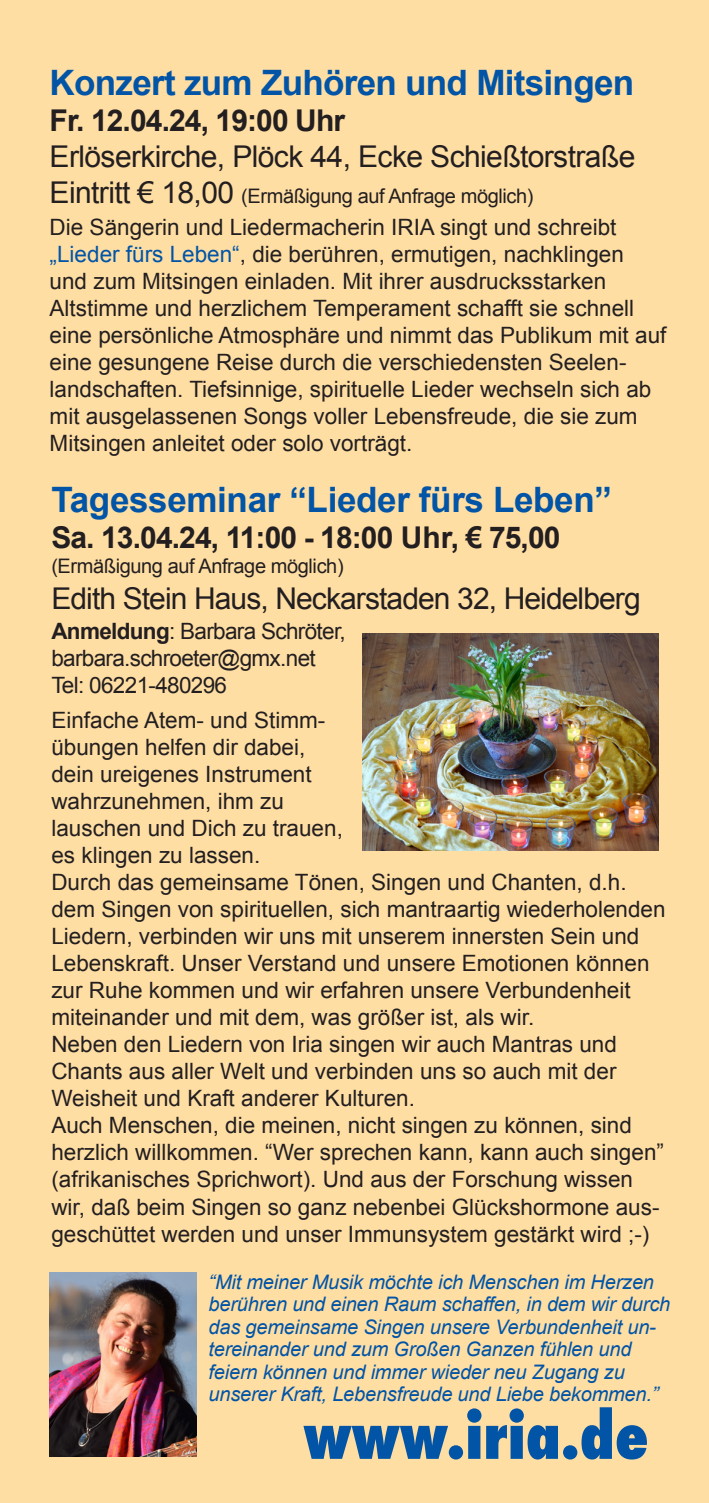
<style>
.page{position:relative;width:709px;height:1503px;background:#fff}
.page>*{position:absolute;margin:0;border:0;box-sizing:border-box;transform-origin:0 0}
.t1{font:800 condensed 62.5px "Futura";color:#0154a6}
.t2{font:700 35px "Arial";letter-spacing:-.02em;color:#0154a6}
.t3{font:30px "Arial";letter-spacing:-.02em;color:#231f20}
.t4{font:700 30px "Arial";letter-spacing:-.03em;color:#231f20}
.t5{font:22.5px/27px "Arial";color:#231f20}
.t6{font:22.5px/27px "Arial";letter-spacing:-.03em;color:#231f20}
.t7{font:italic 20px/22.5px "Arial";letter-spacing:-.01em;color:#0154a6}
.t8{font:20px "Arial";letter-spacing:-.02em;color:#231f20}
.s1{font-size:30px}
.s2{color:#0154a6}
.s3{font-weight:700}
</style>
<div class="page">
<div style="left:0;top:0;width:709px;height:1502px;background:#ffdea4"></div>
<img style="left:50px;top:1272px;width:146px;height:184px">
<img style="left:362px;top:634px;width:296px;height:216px">
<h2 class="t2" style="left:50px;top:59px;width:586px">Konzert zum Zuhören und Mitsingen</h2>
<h3 class="t4" style="left:50px;top:100px;width:297px">Fr. 12.04.24, 19:00 Uhr</h3>
<h3 class="t3" style="left:50px;top:136px;width:587px">Erlöserkirche, Plöck 44, Ecke Schießtorstraße</h3>
<p class="t8" style="left:50px;top:182px;width:485px"><span class="s1">Eintritt € 18,00</span> (Ermäßigung auf Anfrage möglich)</p>
<p class="t5" style="left:50px;top:214px;width:618px">Die Sängerin und Liedermacherin IRIA singt und schreibt <span class="s2">„Lieder fürs Leben“</span>, die berühren, ermutigen, nachklingen und zum Mitsingen einladen. Mit ihrer ausdrucksstarken Altstimme und herzlichem Temperament schafft sie schnell eine persönliche Atmosphäre und nimmt das Publikum mit auf eine gesungene Reise durch die verschiedensten Seelen&shy;landschaften. Tiefsinnige, spirituelle Lieder wechseln sich ab mit ausgelassenen Songs voller Lebensfreude, die sie zum Mitsingen anleitet oder solo vorträgt.</p>
<h2 class="t2" style="left:51px;top:477px;width:562px">Tagesseminar “Lieder fürs Leben”</h2>
<h3 class="t4" style="left:51px;top:518px;width:510px">Sa. 13.04.24, 11:00 - 18:00 Uhr, € 75,00</h3>
<p class="t8" style="left:51px;top:553px;width:294px">(Ermäßigung auf Anfrage möglich)</p>
<h3 class="t3" style="left:51px;top:579px;width:591px">Edith Stein Haus, Neckarstaden 32, Heidelberg</h3>
<p class="t6" style="left:51px;top:618px;width:296px"><span class="s3">Anmeldung</span>: Barbara Schröter, barbara.schroeter@gmx.net<br>Tel: 06221-480296</p>
<p class="t5" style="left:51px;top:707px;width:616px">Einfache Atem- und Stimm-<br>übungen helfen dir dabei,<br>dein ureigenes Instrument<br>wahrzunehmen, ihm zu<br>lauschen und Dich zu trauen,<br>es klingen zu lassen.<br>Durch das gemeinsame Tönen, Singen und Chanten, d.h. dem Singen von spirituellen, sich mantraartig wiederholenden Liedern, verbinden wir uns mit unserem innersten Sein und Lebenskraft. Unser Verstand und unsere Emotionen können zur Ruhe kommen und wir erfahren unsere Verbundenheit miteinander und mit dem, was größer ist, als wir.<br>Neben den Liedern von Iria singen wir auch Mantras und Chants aus aller Welt und verbinden uns so auch mit der Weisheit und Kraft anderer Kulturen.<br>Auch Menschen, die meinen, nicht singen zu können, sind herzlich willkommen. “Wer sprechen kann, kann auch singen” (afrikanisches Sprichwort). Und aus der Forschung wissen wir, daß beim Singen so ganz nebenbei Glückshormone aus&shy;geschüttet werden und unser Immunsystem gestärkt wird ;-)</p>
<p class="t7" style="left:208px;top:1270px;width:463px">“Mit meiner Musik möchte ich Menschen im Herzen berühren und einen Raum schaffen, in dem wir durch das gemeinsame Singen unsere Verbundenheit un&shy;tereinander und zum Großen Ganzen fühlen und feiern können und immer wieder neu Zugang zu unserer Kraft, Lebensfreude und Liebe bekommen.”</p>
<h1 class="t1" style="left:303px;top:1392px;width:347px">www.iria.de</h1>
</div>
